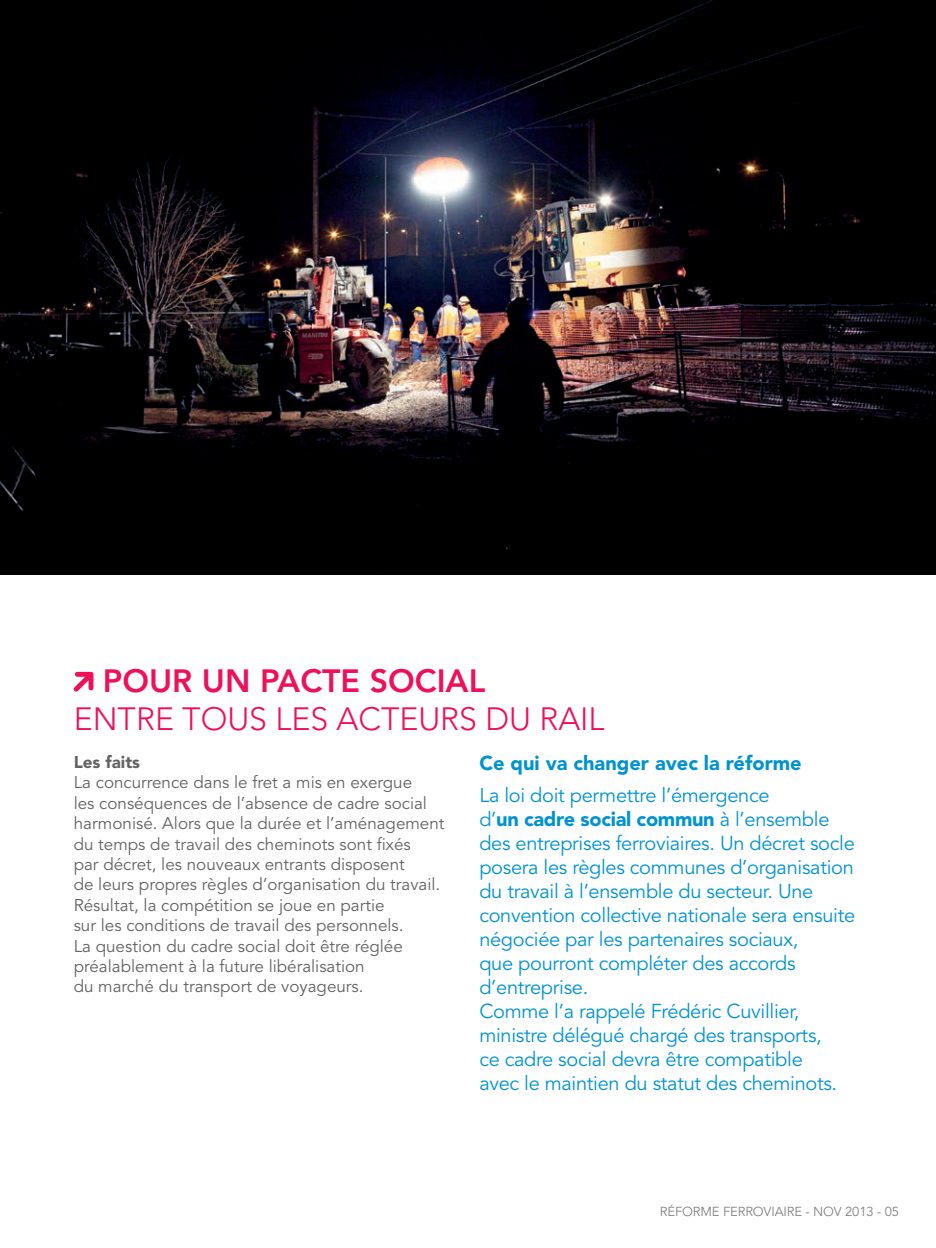
<style>
.page{position:relative;width:936px;height:1248px;background:#fff}
.page>*{position:absolute;margin:0;border:0;box-sizing:border-box;transform-origin:0 0}
.t1{font:300 32px "Avenir LT Std";color:#ee1059}
.t2{font:800 32px "Avenir LT Std";color:#ee1059}
.t3{font:20px/24px "Avenir LT Std";letter-spacing:-.015em;color:#0093d0}
.t4{font:900 20px "Avenir LT Std";color:#0093d0}
.t5{font:17px/20.4px "Avenir LT Std";color:#636366}
.t6{font:900 17px "Avenir LT Std";color:#636366}
.t7{font:13px "Avenir LT Std";letter-spacing:-.01em;color:#808285}
.s1{font-weight:900}
</style>
<div class="page">
<svg style="left:74px;top:671px;width:19px;height:20px"></svg>
<img style="left:0;top:0;width:935px;height:574px">
<h1 class="t2" style="left:103px;top:661px;width:384px">PO UR UN PACTE SOCIAL</h1>
<h1 class="t1" style="left:74px;top:700px;width:532px">ENTRE TOUS LES ACTEURS DU RAIL</h1>
<p class="t6" style="left:74px;top:751px;width:68px">Les faits</p>
<p class="t5" style="left:74px;top:772px;width:372px">La concurrence dans le fret a mis en exergue<br>les conséquences de l’absence de cadre social harmonisé. Alors que la durée et l’aménagement du temps de travail des cheminots sont fixés<br>par décret, les nouveaux entrants disposent<br>de leurs propres règles d’organisation du travail.<br>Résultat, la compétition se joue en partie<br>sur les conditions de travail des personnels.<br>La question du cadre social doit être réglée préalablement à la future libéralisation<br>du marché du transport de voyageurs.</p>
<p class="t4" style="left:479px;top:751px;width:324px">Ce qui va changer avec la réforme</p>
<p class="t3" style="left:479px;top:783px;width:377px">La loi doit permettre l’émergence<br>d’<span class="s1">un cadre social commun</span> à l’ensemble des entreprises ferroviaires. Un décret socle posera les règles communes d’organisation du travail à l’ensemble du secteur. Une convention collective nationale sera ensuite négociée par les partenaires sociaux,<br>que pourront compléter des accords d’entreprise.<br>Comme l’a rappelé Frédéric Cuvillier, ministre délégué chargé des transports,<br>ce cadre social devra être compatible<br>avec le maintien du statut des cheminots.</p>
<p class="t7" style="left:660px;top:1203px;width:241px">Réforme ferroviaire - Nov 2013 - 05</p>
</div>
